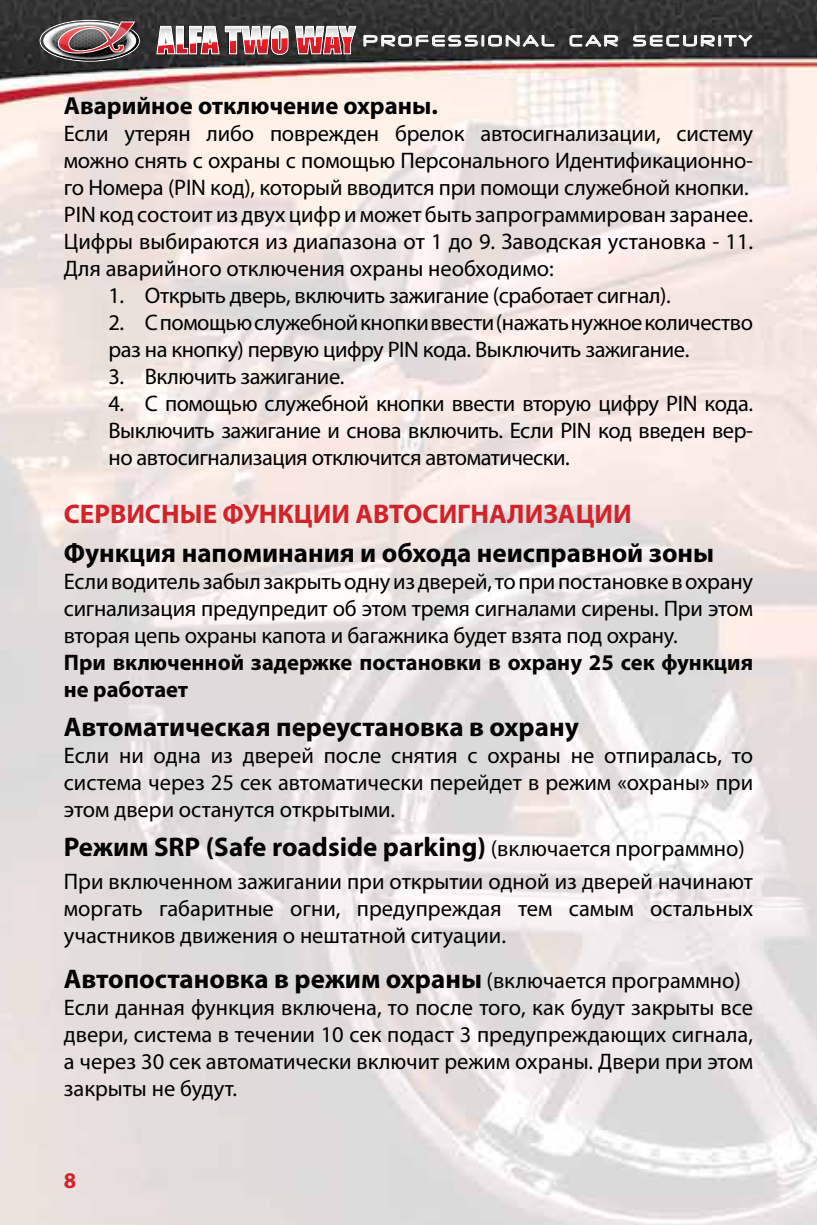
<style>
.page{position:relative;width:817px;height:1225px;background:#fff}
.page>*{position:absolute;margin:0;border:0;box-sizing:border-box;transform-origin:0 0}
.t1{font:700 27px "Myriad Pro";color:#000}
.t2{font:700 27px "Myriad Pro";color:#d2232a}
.t3{font:700 24.75px "Myriad Pro";color:#000}
.t4{font:22.5px/27px "Myriad Pro";letter-spacing:-.01em;color:#000;text-align:justify}
.t5{font:700 22.5px/27px "Myriad Pro";color:#000}
.t6{font:700 22.5px "Myriad Pro";color:#d2232a}
.s1{font-weight:400;font-size:22.5px}
</style>
<div class="page">
<img style="left:0;top:0;width:816px;height:1225px">
<svg style="left:156px;top:25px;width:201px;height:30px"></svg>
<img style="left:54px;top:18px;width:87px;height:42px">
<svg style="left:40px;top:20px;width:100px;height:42px;background:#846e70"></svg>
<svg style="left:363px;top:35px;width:191px;height:12px"></svg>
<svg style="left:569px;top:35px;width:49px;height:12px"></svg>
<svg style="left:633px;top:35px;width:119px;height:11px"></svg>
<p class="t3" style="left:64px;top:90px;width:375px">Аварийное отключение охраны.</p>
<p class="t4" style="left:64px;top:120px;width:690px;text-align:left">Если утерян либо поврежден брелок автосигнализации, систему можно снять с охраны с помощью Персонального Идентификационно&shy;го Номера (PIN код), который вводится при помощи служебной кнопки.<br>PIN код состоит из двух цифр и может быть запрограммирован заранее.<br>Цифры выбираются из диапазона от 1 до 9. Заводская установка - 11.<br>Для аварийного отключения охраны необходимо:</p>
<p class="t4" style="left:108px;top:282px;width:563px">1. Открыть дверь, включить зажигание (сработает сигнал).</p>
<p class="t4" style="left:108px;top:309px;width:646px">2. С помощью служебной кнопки ввести (нажать нужное количество раз на кнопку) первую цифру PIN кода. Выключить зажигание.</p>
<p class="t4" style="left:108px;top:363px;width:237px">3. Включить зажигание.</p>
<p class="t4" style="left:108px;top:390px;width:646px">4. С помощью служебной кнопки ввести вторую цифру PIN кода.<br>Выключить зажигание и снова включить. Если PIN код введен вер&shy;но автосигнализация отключится автоматически.</p>
<p class="t2" style="left:64px;top:496px;width:569px">СЕРВИСНЫЕ ФУНКЦИИ АВТОСИГНАЛИЗАЦИИ</p>
<p class="t1" style="left:64px;top:535px;width:651px">Функция напоминания и обхода неисправной зоны</p>
<p class="t4" style="left:64px;top:568px;width:690px">Если водитель забыл закрыть одну из дверей, то при постановке в охрану сигнализация предупредит об этом тремя сигналами сирены. При этом вторая цепь охраны капота и багажника будет взята под охрану.</p>
<p class="t5" style="left:64px;top:648px;width:690px">При включенной задержке постановки в охрану 25 сек функция не работает</p>
<p class="t1" style="left:64px;top:709px;width:516px">Автоматическая переустановка в охрану</p>
<p class="t4" style="left:64px;top:741px;width:690px">Если ни одна из дверей после снятия с охраны не отпиралась, то система через 25 сек автоматически перейдет в режим «охраны» при этом двери останутся открытыми.</p>
<p class="t1" style="left:64px;top:829px;width:682px">Режим SRP (Safe roadside parking) <span class="s1">(включается программно)</span></p>
<p class="t4" style="left:64px;top:867px;width:690px">При включенном зажигании при открытии одной из дверей начинают моргать габаритные огни, предупреждая тем самым остальных участников движения о нештатной ситуации.</p>
<p class="t1" style="left:64px;top:961px;width:678px">Автопостановка в режим охраны <span class="s1">(включается программно)</span></p>
<p class="t4" style="left:64px;top:994px;width:690px">Если данная функция включена, то после того, как будут закрыты все двери, система в течении 10 сек подаст 3 предупреждающих сигнала, а через 30 сек автоматически включит режим охраны. Двери при этом закрыты не будут.</p>
<p class="t6" style="left:64px;top:1166px;width:14px">8</p>
</div>
